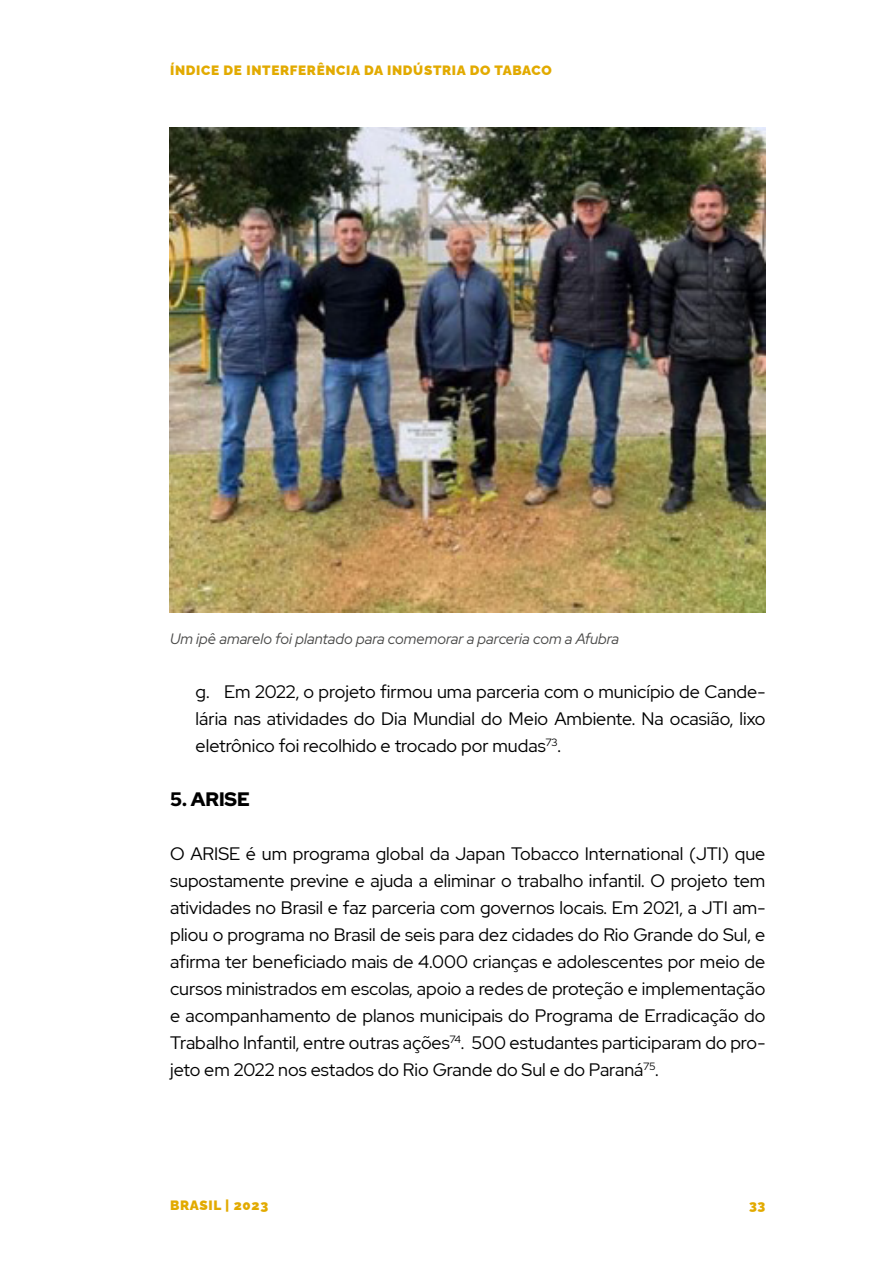
<style>
.page{position:relative;width:893px;height:1263px;background:#fff}
.page>*{position:absolute;margin:0;border:0;box-sizing:border-box;transform-origin:0 0}
.t1{font:900 19.5px "Red Hat Display";color:#000}
.t2{font:18px/27px "Red Hat Display";color:#000;text-align:justify}
.t3{font:italic 15px "Red Hat Display";color:#4a4a49}
.t4{font:100 13.5px "Raleway";letter-spacing:.05em;color:#e2aa00}
</style>
<div class="page">
<img style="left:170px;top:128px;width:596px;height:484px">
<p class="t4" style="left:170px;top:60px;width:383px">ÍNDICE DE INTERFERÊNCIA DA INDÚSTRIA DO TABACO</p>
<p class="t3" style="left:170px;top:629px;width:451px">Um ipê amarelo foi plantado para comemorar a parceria com a Afubra</p>
<p class="t2" style="left:196px;top:678px;width:571px">g. Em 2022, o projeto firmou uma parceria com o município de Cande&shy;lária nas atividades do Dia Mundial do Meio Ambiente. Na ocasião, lixo eletrônico foi recolhido e trocado por mudas<sup>73</sup>.</p>
<p class="t1" style="left:170px;top:787px;width:81px">5. ARISE</p>
<p class="t2" style="left:170px;top:840px;width:597px">O ARISE é um programa global da Japan Tobacco International (JTI) que supostamente previne e ajuda a eliminar o trabalho infantil. O projeto tem atividades no Brasil e faz parceria com governos locais. Em 2021, a JTI am&shy;pliou o programa no Brasil de seis para dez cidades do Rio Grande do Sul, e afirma ter beneficiado mais de 4.000 crianças e adolescentes por meio de cursos ministrados em escolas, apoio a redes de proteção e implementação e acompanhamento de planos municipais do Programa de Erradicação do Trabalho Infantil, entre outras ações<sup>74</sup>. 500 estudantes participaram do pro&shy;jeto em 2022 nos estados do Rio Grande do Sul e do Paraná<sup>75</sup>.</p>
<p class="t4" style="left:170px;top:1194px;width:100px">BRASIL | 2023</p>
<p class="t4" style="left:749px;top:1194px;width:18px">33</p>
</div>
